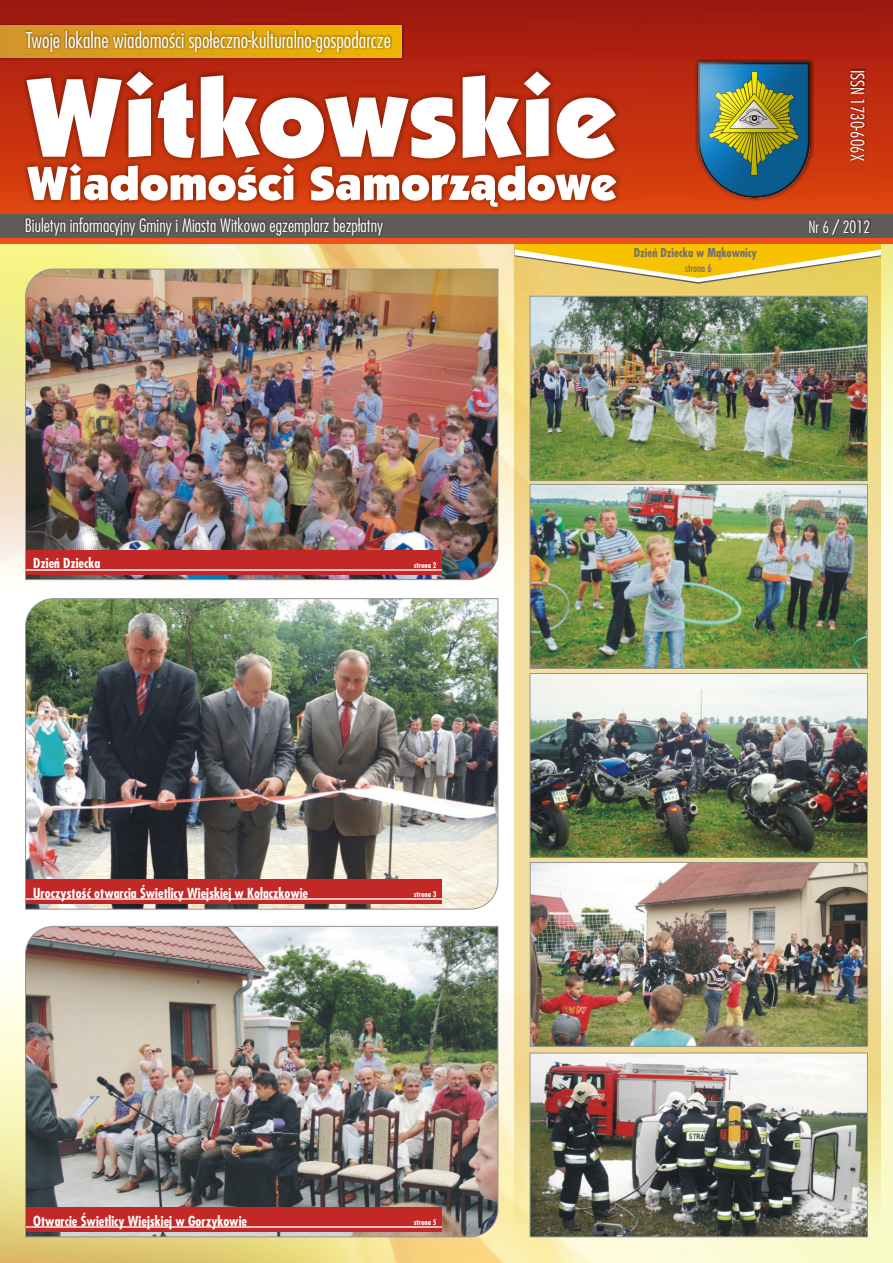
<style>
.page{position:relative;width:893px;height:1263px;background:#fff}
.page>*{position:absolute;margin:0;border:0;box-sizing:border-box;transform-origin:0 0}
.t1{font:300 21.3px "Fujiyama";color:#fff}
.t2{font:300 18px "Fujiyama";color:#fff}
.t3{font:300 16.5px "Fujiyama";color:#fff}
.t4{font:700 13.5px "Fujiyama";color:#fff}
.t5{font:700 12px "Fujiyama";color:#737070}
.t6{font:10.5px "Fujiyama";color:#737070}
.t7{font:700 7.5px "Fujiyama";color:#fff}
.s1{font-weight:400}
</style>
<div class="page">
<img style="left:0;top:243px;width:893px;height:1020px">
<svg style="left:515px;top:284px;width:366px;height:958px;background:#eeda92"></svg>
<img style="left:0;top:0;width:893px;height:243px">
<div style="left:0;top:214px;width:893px;height:24px;background:#615c5c"></div>
<div style="left:695px;top:59px;width:118px;height:142px;background:#1f1a17;opacity:.71"></div>
<img style="left:698px;top:63px;width:112px;height:101px">
<div style="left:849px;top:68px;width:16px;height:94px;background:#1f1a17;opacity:.49"></div>
<div style="left:0;top:23px;width:404px;height:37px;background:#8a180d"></div>
<div style="left:0;top:25px;width:402px;height:33px;background:linear-gradient(to right,#d3942d,#eeb600)"></div>
<div style="left:24px;top:30px;width:368px;height:24px;background:#1f1a17;opacity:.49"></div>
<div style="left:22px;top:67px;width:598px;height:144px;background:#1f1a17;opacity:.49"></div>
<svg style="left:26px;top:71px;width:590px;height:87px"></svg>
<svg style="left:27px;top:164px;width:854px;height:120px"></svg>
<img style="left:532px;top:298px;width:334px;height:180px">
<div style="left:530px;top:296px;width:338px;height:184px;border:1px solid #969494"></div>
<img style="left:25px;top:925px;width:474px;height:312px">
<div style="left:26px;top:1207px;width:416px;height:25px;background:#c22926"></div>
<hr style="left:26px;top:1226px;width:416px;height:1px;background:#ecbebd">
<img style="left:532px;top:486px;width:334px;height:181px">
<div style="left:530px;top:484px;width:338px;height:185px;border:1px solid #969494"></div>
<img style="left:532px;top:675px;width:334px;height:181px">
<div style="left:530px;top:673px;width:338px;height:185px;border:1px solid #969494"></div>
<img style="left:532px;top:864px;width:334px;height:181px">
<div style="left:530px;top:862px;width:338px;height:185px;border:1px solid #969494"></div>
<img style="left:532px;top:1055px;width:334px;height:180px">
<div style="left:530px;top:1053px;width:338px;height:184px;border:1px solid #969494"></div>
<img style="left:25px;top:598px;width:474px;height:312px">
<div style="left:26px;top:879px;width:416px;height:25px;background:#c22926"></div>
<hr style="left:26px;top:899px;width:416px;height:1px;background:#ecbebd">
<img style="left:25px;top:268px;width:474px;height:312px">
<div style="left:26px;top:550px;width:416px;height:24px;background:#c22926"></div>
<hr style="left:26px;top:569px;width:416px;height:1px;background:#ecbebd">
<h1 class="t1" style="left:26px;top:32px;width:367px">Twoje lokalne wiadomości społeczno-kulturalno-gospodarcze</h1>
<h2 class="t2" style="left:865px;top:70px;width:93px;rotate:90deg">ISSN 1730-606X</h2>
<h2 class="t2" style="left:25px;top:218px;width:360px">Biuletyn informacyjny Gminy i Miasta Witkowo egzemplarz bezpłatny</h2>
<p class="t3" style="left:808px;top:220px;width:63px">Nr 6 <span class="s1">/</span> 2012</p>
<p class="t4" style="left:33px;top:558px;width:68px">Dzień Dziecka</p>
<p class="t7" style="left:414px;top:562px;width:24px">strona 2</p>
<p class="t4" style="left:33px;top:888px;width:276px">Uroczystość otwarcia Świetlicy Wiejskiej w Kołaczkowie</p>
<p class="t7" style="left:414px;top:892px;width:24px">strona 3</p>
<p class="t4" style="left:33px;top:1215px;width:215px">Otwarcie Świetlicy Wiejskiej w Gorzykowie</p>
<p class="t7" style="left:414px;top:1219px;width:24px">strona 5</p>
<p class="t5" style="left:634px;top:248px;width:125px">Dzień Dziecka w Mąkownicy</p>
<p class="t6" style="left:685px;top:264px;width:28px">strona 6</p>
</div>
